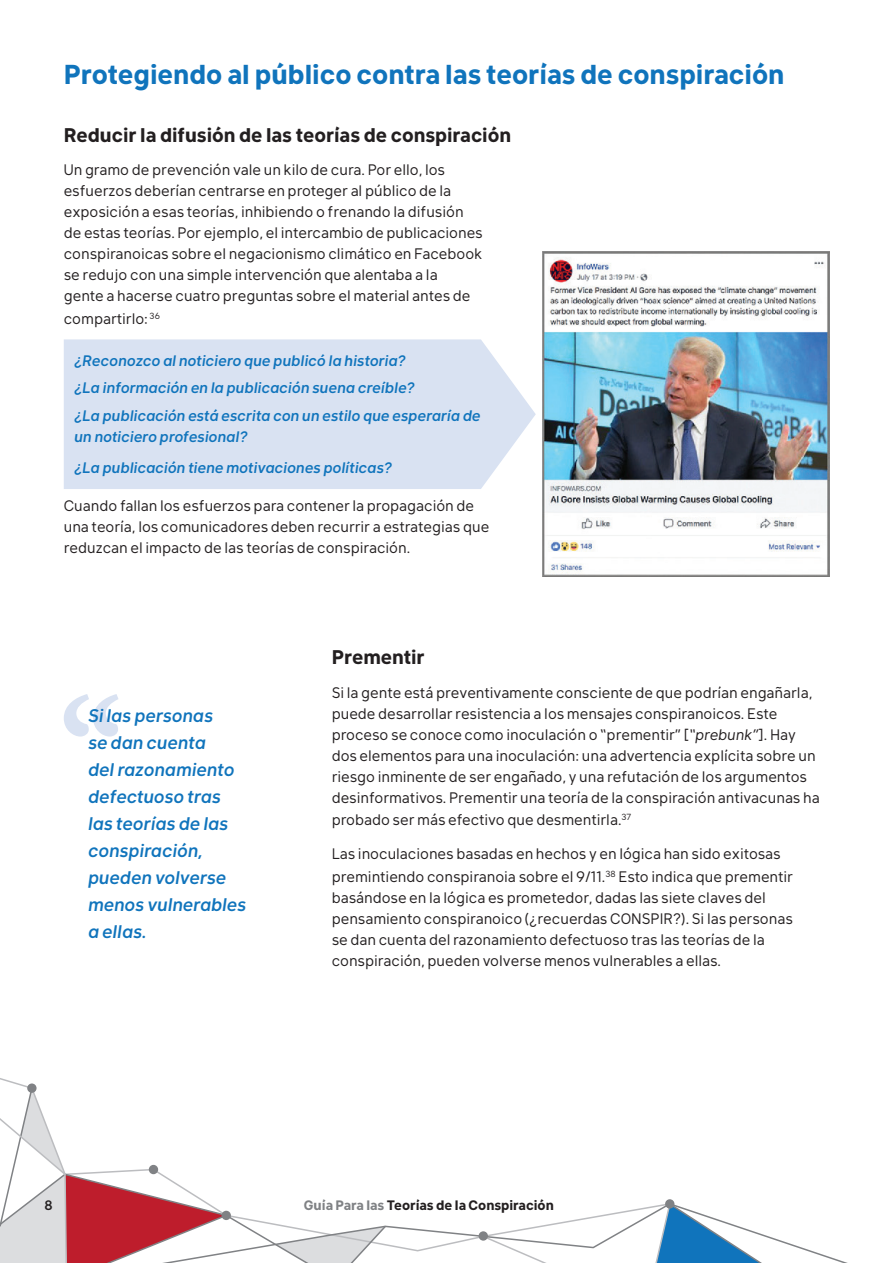
<style>
.page{position:relative;width:893px;height:1263px;background:#fff}
.page>*{position:absolute;margin:0;border:0;box-sizing:border-box;transform-origin:0 0}
.Heading{font:700 27px "Klima";color:#1074bc}
.Subheading{font:700 19.5px "Klima";color:#231f20}
.QuoteBlue{font:italic 500 18px/27px "Klima";color:#1074bc}
.Body_Text{font:15px/21px "Klima";color:#231f20}
.Subheading-2{font:15px/21px "Klima";color:#231f20}
.Questions{font:italic 500 15px/21px "Klima";color:#1074bc}
.t1{font:700 13.5px "Klima";color:#231f20}
.t2{font:500 13.5px "Klima";color:#231f20}
.s1{font-style:italic}
.s2{color:#808285}
</style>
<div class="page">
<svg style="left:0;top:1078px;width:848px;height:185px"></svg>
<div style="left:149px;top:1165px;width:9px;height:9px;background:#808285;border-radius:50%"></div>
<div style="left:64px;top:339px;width:472px;height:150px;background:#d9e2f2"></div>
<svg style="left:64px;top:694px;width:54px;height:42px"></svg>
<img style="left:543px;top:252px;width:286px;height:324px">
<p class="Heading" style="left:64px;top:51px;width:722px">Protegiendo al público contra las teorías de conspiración</p>
<p class="Subheading" style="left:64px;top:118px;width:449px">Reducir la difusión de las teorías de conspiración</p>
<p class="Subheading-2" style="left:64px;top:158px;width:420px">Un gramo de prevención vale un kilo de cura. Por ello, los esfuerzos deberían centrarse en proteger al público de la exposición a esas teorías, inhibiendo o frenando la difusión de estas teorías. Por ejemplo, el intercambio de publicaciones conspiranoicas sobre el negacionismo climático en Facebook se redujo con una simple intervención que alentaba a la<br>gente a hacerse cuatro preguntas sobre el material antes de</p>
<p class="Subheading-2" style="left:64px;top:306px;width:98px">compartirlo: <sup>36</sup></p>
<p class="Questions" style="left:74px;top:348px;width:333px">¿Reconozco al noticiero que publicó la historia?</p>
<p class="Questions" style="left:74px;top:376px;width:342px">¿La información en la publicación suena creíble?</p>
<p class="Questions" style="left:74px;top:403px;width:408px">¿La publicación está escrita con un estilo que esperaría de un noticiero profesional?</p>
<p class="Questions" style="left:74px;top:456px;width:319px">¿La publicación tiene motivaciones políticas?</p>
<p class="Body_Text" style="left:64px;top:494px;width:427px">Cuando fallan los esfuerzos para contener la propagación de una teoría, los comunicadores deben recurrir a estrategias que reduzcan el impacto de las teorías de conspiración.</p>
<p class="QuoteBlue" style="left:88px;top:700px;width:160px">Si las personas<br>se dan cuenta<br>del razonamiento defectuoso tras las teorías de las conspiración, pueden volverse menos vulnerables a ellas.</p>
<p class="Subheading" style="left:332px;top:640px;width:95px">Prementir</p>
<p class="Body_Text" style="left:332px;top:680px;width:489px">Si la gente está preventivamente consciente de que podrían engañarla, puede desarrollar resistencia a los mensajes conspiranoicos. Este proceso se conoce como inoculación o “prementir” [<span class="s1">“prebunk”</span>]. Hay dos elementos para una inoculación: una advertencia explícita sobre un riesgo inminente de ser engañado, y una refutación de los argumentos desinformativos. Prementir una teoría de la conspiración antivacunas ha</p>
<p class="Body_Text" style="left:332px;top:808px;width:301px">probado ser más efectivo que desmentirla.<sup>37</sup></p>
<p class="Body_Text" style="left:332px;top:841px;width:463px;line-height:22.5px">Las inoculaciones basadas en hechos y en lógica han sido exitosas premintiendo conspiranoia sobre el 9/11.<sup>38</sup> Esto indica que prementir</p>
<p class="Body_Text" style="left:332px;top:885px;width:463px">basándose en la lógica es prometedor, dadas las siete claves del pensamiento conspiranoico (¿recuerdas CONSPIR?). Si las personas se dan cuenta del razonamiento defectuoso tras las teorías de la conspiración, pueden volverse menos vulnerables a ellas.</p>
<p class="t2" style="left:45px;top:1193px;width:10px">8</p>
<p class="t1" style="left:304px;top:1193px;width:251px"><span class="s2">Guía Para las</span> Teorías de la Conspiración</p>
</div>
